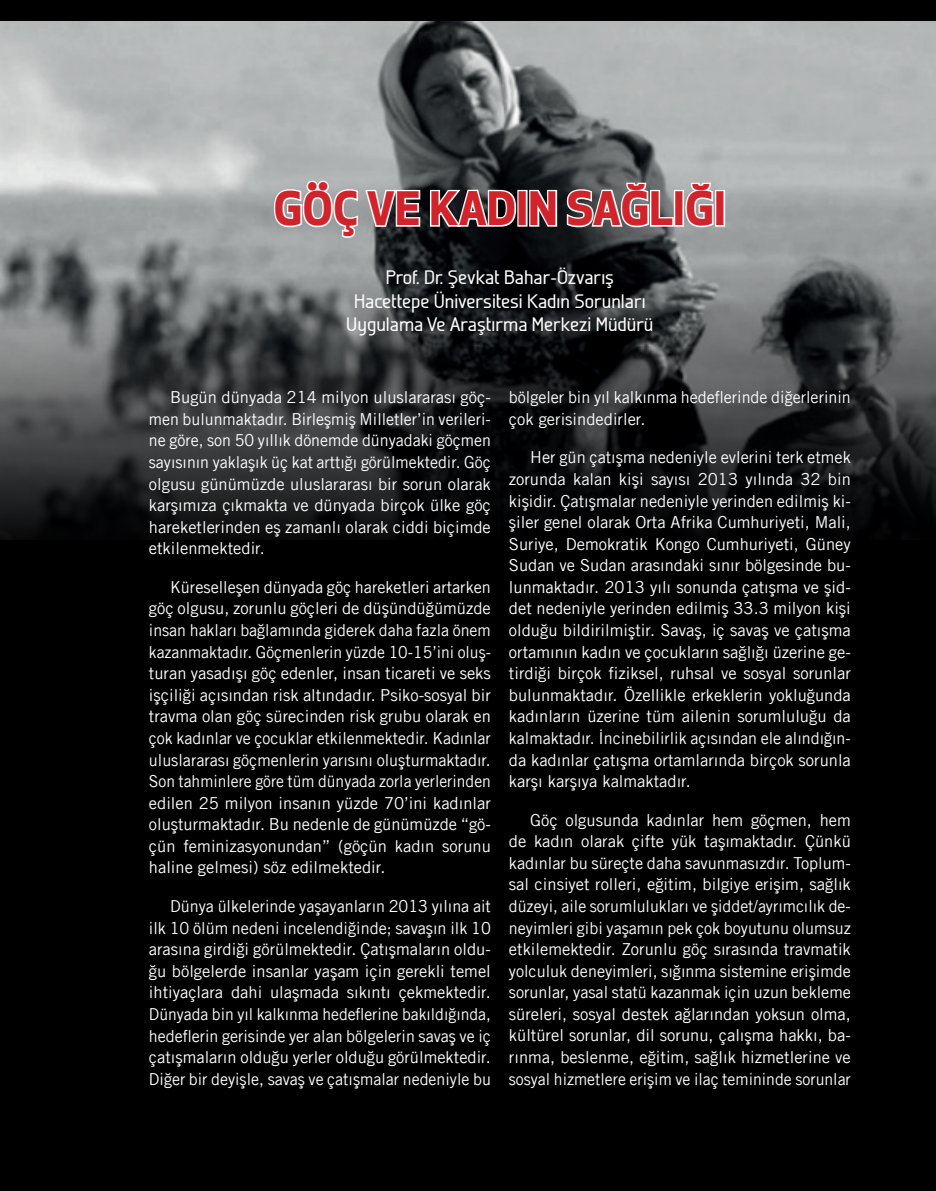
<style>
.page{position:relative;width:936px;height:1191px;background:#fff}
.page>*{position:absolute;margin:0;border:0;box-sizing:border-box;transform-origin:0 0}
.t1{font:700 45px "Apex New";color:#d1232a}
.t2{font:500 19.5px/23.4px "Galette";color:#fff;text-align:center}
.t3{font:16.5px/21.6px "Amnesty Trade Gothic";color:#fff;text-align:justify}
</style>
<div class="page">
<div style="left:0;top:0;width:935px;height:1191px;background:#000001"></div>
<img style="left:0;top:21px;width:935px;height:518px">
<svg style="left:272px;top:179px;width:150px;height:60px"></svg>
<svg style="left:428px;top:188px;width:89px;height:41px"></svg>
<div style="left:517px;top:190px;width:10px;height:37px;border:3px solid #fff"></div>
<svg style="left:527px;top:188px;width:31px;height:40px"></svg>
<svg style="left:565px;top:181px;width:110px;height:48px"></svg>
<div style="left:673px;top:190px;width:11px;height:37px;border:3px solid #fff"></div>
<svg style="left:684px;top:181px;width:31px;height:48px"></svg>
<div style="left:715px;top:190px;width:10px;height:37px;border:3px solid #fff"></div>
<h1 class="t1" style="left:273px;top:176px;width:454px">GÖÇ VE KADIN SAĞLIĞI</h1>
<p class="t2" style="left:346px;top:265px;width:309px">Prof. Dr. Şevkat Bahar-Özvarış<br>Hacettepe Üniversitesi Kadın Sorunları<br>Uygulama Ve Araştırma Merkezi Müdürü</p>
<p class="t3" style="left:149px;top:386px;width:343px;text-indent:21px">Bugün dünyada 214 milyon uluslararası göç&shy;men bulunmaktadır. Birleşmiş Milletler’in verileri&shy;ne göre, son 50 yıllık dönemde dünyadaki göçmen sayısının yaklaşık üç kat arttığı görülmektedir. Göç olgusu günümüzde uluslararası bir sorun olarak karşımıza çıkmakta ve dünyada birçok ülke göç hareketlerinden eş zamanlı olarak ciddi biçimde etkilenmektedir.</p>
<p class="t3" style="left:149px;top:576px;width:343px;text-indent:21px">Küreselleşen dünyada göç hareketleri artarken göç olgusu, zorunlu göçleri de düşündüğümüzde insan hakları bağlamında giderek daha fazla önem kazanmaktadır. Göçmenlerin yüzde 10-15’ini oluş&shy;turan yasadışı göç edenler, insan ticareti ve seks işçiliği açısından risk altındadır. Psiko-sosyal bir travma olan göç sürecinden risk grubu olarak en çok kadınlar ve çocuklar etkilenmektedir. Kadınlar uluslararası göçmenlerin yarısını oluşturmaktadır.<br>Son tahminlere göre tüm dünyada zorla yerlerinden edilen 25 milyon insanın yüzde 70’ini kadınlar oluşturmaktadır. Bu nedenle de günümüzde “gö&shy;çün feminizasyonundan” (göçün kadın sorunu haline gelmesi) söz edilmektedir.</p>
<p class="t3" style="left:149px;top:895px;width:343px;text-indent:21px">Dünya ülkelerinde yaşayanların 2013 yılına ait ilk 10 ölüm nedeni incelendiğinde; savaşın ilk 10 arasına girdiği görülmektedir. Çatışmaların oldu&shy;ğu bölgelerde insanlar yaşam için gerekli temel ihtiyaçlara dahi ulaşmada sıkıntı çekmektedir.<br>Dünyada bin yıl kalkınma hedeflerine bakıldığında, hedeflerin gerisinde yer alan bölgelerin savaş ve iç çatışmaların olduğu yerler olduğu görülmektedir.<br>Diğer bir deyişle, savaş ve çatışmalar nedeniyle bu</p>
<p class="t3" style="left:509px;top:386px;width:343px">bölgeler bin yıl kalkınma hedeflerinde diğerlerinin çok gerisindedirler.</p>
<p class="t3" style="left:509px;top:446px;width:343px;text-indent:21px">Her gün çatışma nedeniyle evlerini terk etmek zorunda kalan kişi sayısı 2013 yılında 32 bin kişidir. Çatışmalar nedeniyle yerinden edilmiş ki&shy;şiler genel olarak Orta Afrika Cumhuriyeti, Mali, Suriye, Demokratik Kongo Cumhuriyeti, Güney Sudan ve Sudan arasındaki sınır bölgesinde bu&shy;lunmaktadır. 2013 yılı sonunda çatışma ve şid&shy;det nedeniyle yerinden edilmiş 33.3 milyon kişi olduğu bildirilmiştir. Savaş, iç savaş ve çatışma ortamının kadın ve çocukların sağlığı üzerine ge&shy;tirdiği birçok fiziksel, ruhsal ve sosyal sorunlar bulunmaktadır. Özellikle erkeklerin yokluğunda kadınların üzerine tüm ailenin sorumluluğu da kalmaktadır. İncinebilirlik açısından ele alındığın&shy;da kadınlar çatışma ortamlarında birçok sorunla karşı karşıya kalmaktadır.</p>
<p class="t3" style="left:509px;top:809px;width:343px;text-indent:21px">Göç olgusunda kadınlar hem göçmen, hem de kadın olarak çifte yük taşımaktadır. Çünkü kadınlar bu süreçte daha savunmasızdır. Toplum&shy;sal cinsiyet rolleri, eğitim, bilgiye erişim, sağlık düzeyi, aile sorumlulukları ve şiddet/ayrımcılık de&shy;neyimleri gibi yaşamın pek çok boyutunu olumsuz etkilemektedir. Zorunlu göç sırasında travmatik yolculuk deneyimleri, sığınma sistemine erişimde sorunlar, yasal statü kazanmak için uzun bekleme süreleri, sosyal destek ağlarından yoksun olma, kültürel sorunlar, dil sorunu, çalışma hakkı, ba&shy;rınma, beslenme, eğitim, sağlık hizmetlerine ve sosyal hizmetlere erişim ve ilaç temininde sorunlar</p>
</div>
